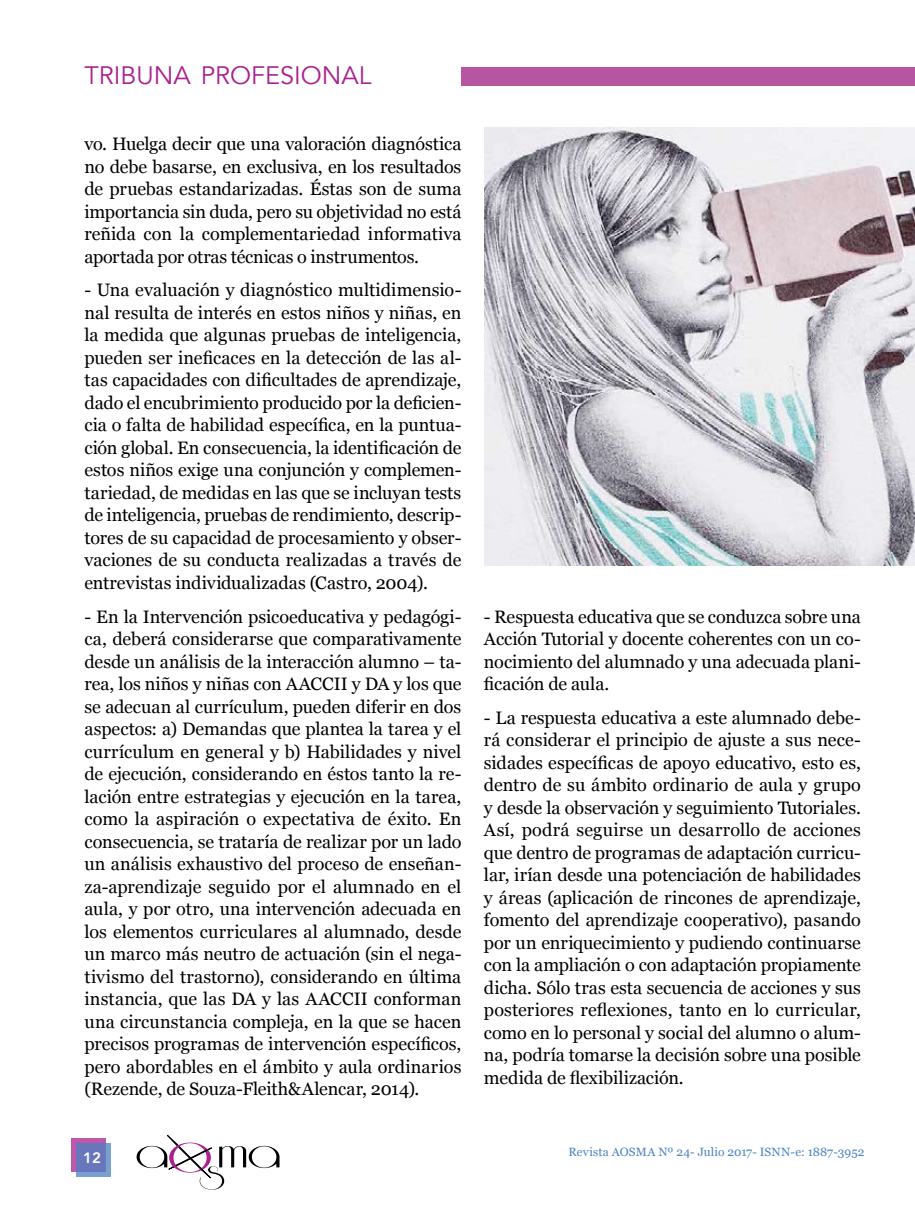
<style>
.page{position:relative;width:915px;height:1212px;background:#fff}
.page>*{position:absolute;margin:0;border:0;box-sizing:border-box;transform-origin:0 0}
.t1{font:25.2px "Avenir";color:#aa208e}
.t2{font:18px/22.5px "Georgia";letter-spacing:-.005em;color:#000;text-align:justify}
.t3{font:800 15px "Avenir";color:#fff}
.t4{font:12px "Georgia";letter-spacing:.01em;color:#4c82c3}
</style>
<div class="page">
<div style="left:71px;top:1138px;width:34px;height:33px;background:#bf57aa"></div>
<svg style="left:76px;top:1143px;width:35px;height:33px"></svg>
<svg style="left:136px;top:1135px;width:143px;height:55px"></svg>
<div style="left:461px;top:67px;width:453px;height:18px;background:#b755a0"></div>
<img style="left:484px;top:128px;width:430px;height:438px">
<h1 class="t1" style="left:84px;top:61px;width:288px">TRIBUNA PROFESIONAL</h1>
<p class="t2" style="left:84px;top:132px;width:378px">vo. Huelga decir que una valoración diagnóstica no debe basarse, en exclusiva, en los resultados de pruebas estandarizadas. Éstas son de suma importancia sin duda, pero su objetividad no está reñida con la complementariedad informativa aportada por otras técnicas o instrumentos.</p>
<p class="t2" style="left:84px;top:278px;width:378px">- Una evaluación y diagnóstico multidimensio&shy;nal resulta de interés en estos niños y niñas, en la medida que algunas pruebas de inteligencia, pueden ser ineficaces en la detección de las al&shy;tas capacidades con dificultades de aprendizaje, dado el encubrimiento producido por la deficien&shy;cia o falta de habilidad específica, en la puntua&shy;ción global. En consecuencia, la identificación de estos niños exige una conjunción y complemen&shy;tariedad, de medidas en las que se incluyan tests de inteligencia, pruebas de rendimiento, descrip&shy;tores de su capacidad de procesamiento y obser&shy;vaciones de su conducta realizadas a través de entrevistas individualizadas (Castro, 2004).</p>
<p class="t2" style="left:84px;top:604px;width:378px">- En la Intervención psicoeducativa y pedagógi&shy;ca, deberá considerarse que comparativamente desde un análisis de la interacción alumno – ta&shy;rea, los niños y niñas con AACCII y DA y los que se adecuan al currículum, pueden diferir en dos aspectos: a) Demandas que plantea la tarea y el currículum en general y b) Habilidades y nivel de ejecución, considerando en éstos tanto la re&shy;lación entre estrategias y ejecución en la tarea, como la aspiración o expectativa de éxito. En consecuencia, se trataría de realizar por un lado un análisis exhaustivo del proceso de enseñan&shy;za-aprendizaje seguido por el alumnado en el aula, y por otro, una intervención adecuada en los elementos curriculares al alumnado, desde un marco más neutro de actuación (sin el nega&shy;tivismo del trastorno), considerando en última instancia, que las DA y las AACCII conforman una circunstancia compleja, en la que se hacen precisos programas de intervención específicos, pero abordables en el ámbito y aula ordinarios (Rezende, de Souza-Fleith&amp;Alencar, 2014).</p>
<p class="t2" style="left:484px;top:604px;width:378px">- Respuesta educativa que se conduzca sobre una Acción Tutorial y docente coherentes con un co&shy;nocimiento del alumnado y una adecuada plani&shy;ficación de aula.</p>
<p class="t2" style="left:484px;top:706px;width:378px">- La respuesta educativa a este alumnado debe&shy;rá considerar el principio de ajuste a sus nece&shy;sidades específicas de apoyo educativo, esto es, dentro de su ámbito ordinario de aula y grupo y desde la observación y seguimiento Tutoriales.<br>Así, podrá seguirse un desarrollo de acciones que dentro de programas de adaptación curricu&shy;lar, irían desde una potenciación de habilidades y áreas (aplicación de rincones de aprendizaje, fomento del aprendizaje cooperativo), pasando por un enriquecimiento y pudiendo continuarse con la ampliación o con adaptación propiamente dicha. Sólo tras esta secuencia de acciones y sus posteriores reflexiones, tanto en lo curricular, como en lo personal y social del alumno o alum&shy;na, podría tomarse la decisión sobre una posible medida de flexibilización.</p>
<p class="t3" style="left:83px;top:1144px;width:19px">12</p>
<p class="t4" style="left:568px;top:1143px;width:297px">Revista AOSMA Nº 24- Julio 2017- ISNN-e: 1887-3952</p>
</div>
